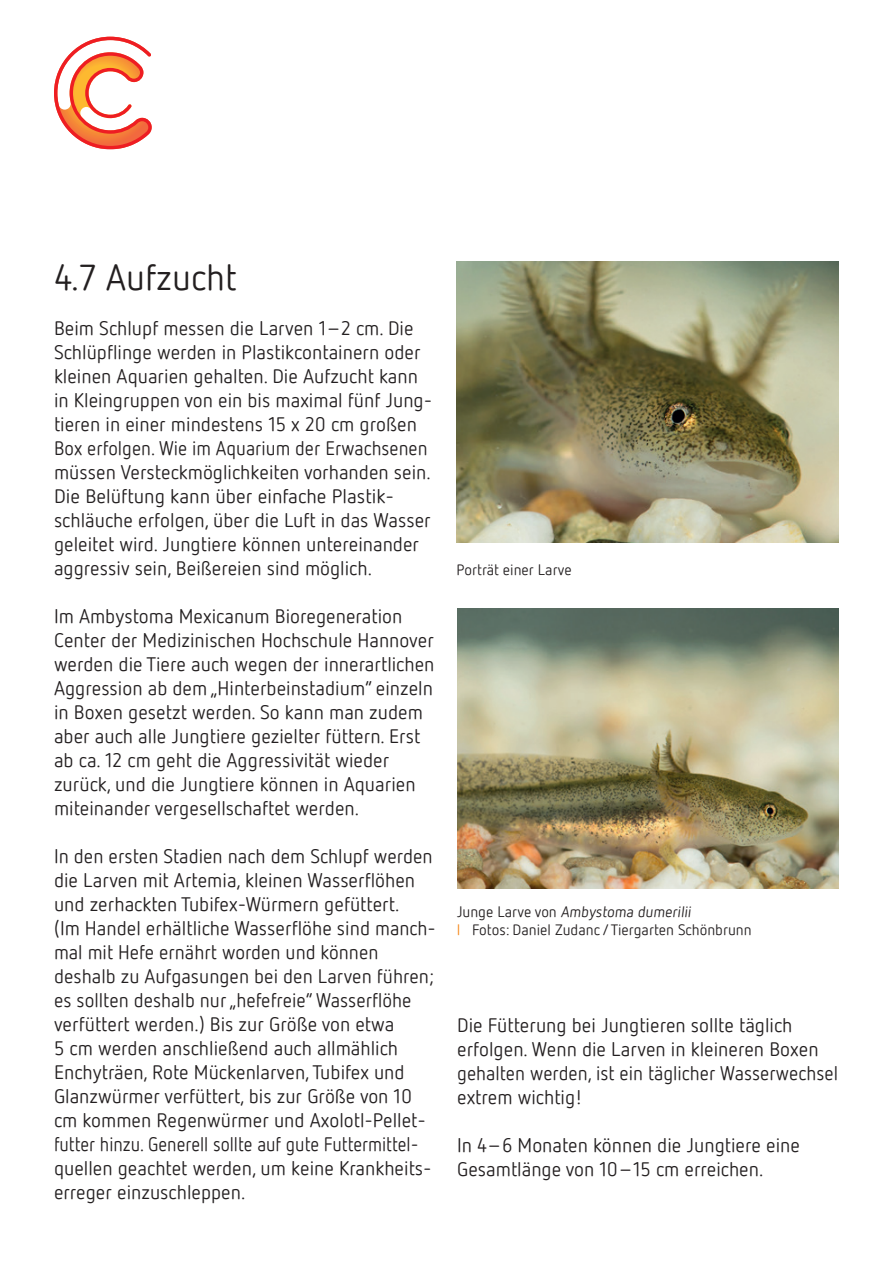
<style>
.page{position:relative;width:893px;height:1263px;background:#fff}
.page>*{position:absolute;margin:0;border:0;box-sizing:border-box;transform-origin:0 0}
.t1{font:36px "Netto Pro";color:#231f20}
.t2{font:19.5px/24px "Netto Pro";color:#231f20}
.t3{font:19.35px "Netto Pro";color:#231f20}
.t4{font:15px/18px "Netto Pro";color:#231f20}
.s1{color:#f68b1f}
</style>
<div class="page">
<svg style="left:54px;top:37px;width:98px;height:112px"></svg>
<img style="left:457px;top:608px;width:382px;height:281px">
<img style="left:456px;top:261px;width:382px;height:281px">
<h1 class="t1" style="left:54px;top:254px;width:184px">4.7 Aufzucht</h1>
<p class="t2" style="left:54px;top:316px;width:380px">Beim Schlupf messen die Larven 1–2 cm. Die Schlüpflinge werden in Plastikcontainern oder kleinen Aquarien gehalten. Die Aufzucht kann in Kleingruppen von ein bis maximal fünf Jung&shy;tieren in einer mindestens 15 x 20 cm großen Box erfolgen. Wie im Aquarium der Erwachsenen müssen Versteckmöglichkeiten vorhanden sein.<br>Die Belüftung kann über einfache Plastik&shy;schläuche erfolgen, über die Luft in das Wasser geleitet wird. Jungtiere können untereinander aggressiv sein, Beißereien sind möglich.</p>
<p class="t2" style="left:54px;top:604px;width:382px">Im Ambystoma Mexicanum Bioregeneration Center der Medizinischen Hochschule Hannover werden die Tiere auch wegen der innerartlichen Aggression ab dem „Hinterbeinstadium“ einzeln in Boxen gesetzt werden. So kann man zudem aber auch alle Jungtiere gezielter füttern. Erst ab ca. 12 cm geht die Aggressivität wieder zurück, und die Jungtiere können in Aquarien miteinander vergesellschaftet werden.</p>
<p class="t2" style="left:54px;top:844px;width:383px">In den ersten Stadien nach dem Schlupf werden die Larven mit Artemia, kleinen Wasserflöhen und zerhackten Tubifex-Würmern gefüttert.<br>(Im Handel erhältliche Wasserflöhe sind manch&shy;mal mit Hefe ernährt worden und können</p>
<p class="t3" style="left:54px;top:964px;width:381px">deshalb zu Aufgasungen bei den Larven führen;</p>
<p class="t2" style="left:54px;top:988px;width:379px">es sollten deshalb nur „hefefreie“ Wasserflöhe verfüttert werden.) Bis zur Größe von etwa<br>5 cm werden anschließend auch allmählich Enchyträen, Rote Mückenlarven, Tubifex und Glanzwürmer verfüttert, bis zur Größe von 10 cm kommen Regenwürmer und Axolotl-Pellet&shy;futter hinzu. Generell sollte auf gute Futtermittel&shy;quellen geachtet werden, um keine Krankheits&shy;erreger einzuschleppen.</p>
<p class="t4" style="left:456px;top:560px;width:117px">Porträt einer Larve</p>
<p class="t4" style="left:457px;top:902px;width:297px">Junge Larve von Ambystoma dumerilii<br><span class="s1">I</span> Fotos: Daniel Zudanc / Tiergarten Schönbrunn</p>
<p class="t2" style="left:457px;top:1013px;width:382px">Die Fütterung bei Jungtieren sollte täglich erfolgen. Wenn die Larven in kleineren Boxen gehalten werden, ist ein täglicher Wasserwechsel extrem wichtig!</p>
<p class="t2" style="left:457px;top:1133px;width:344px">In 4–6 Monaten können die Jungtiere eine<br>Gesamtlänge von 10–15 cm erreichen.</p>
</div>
